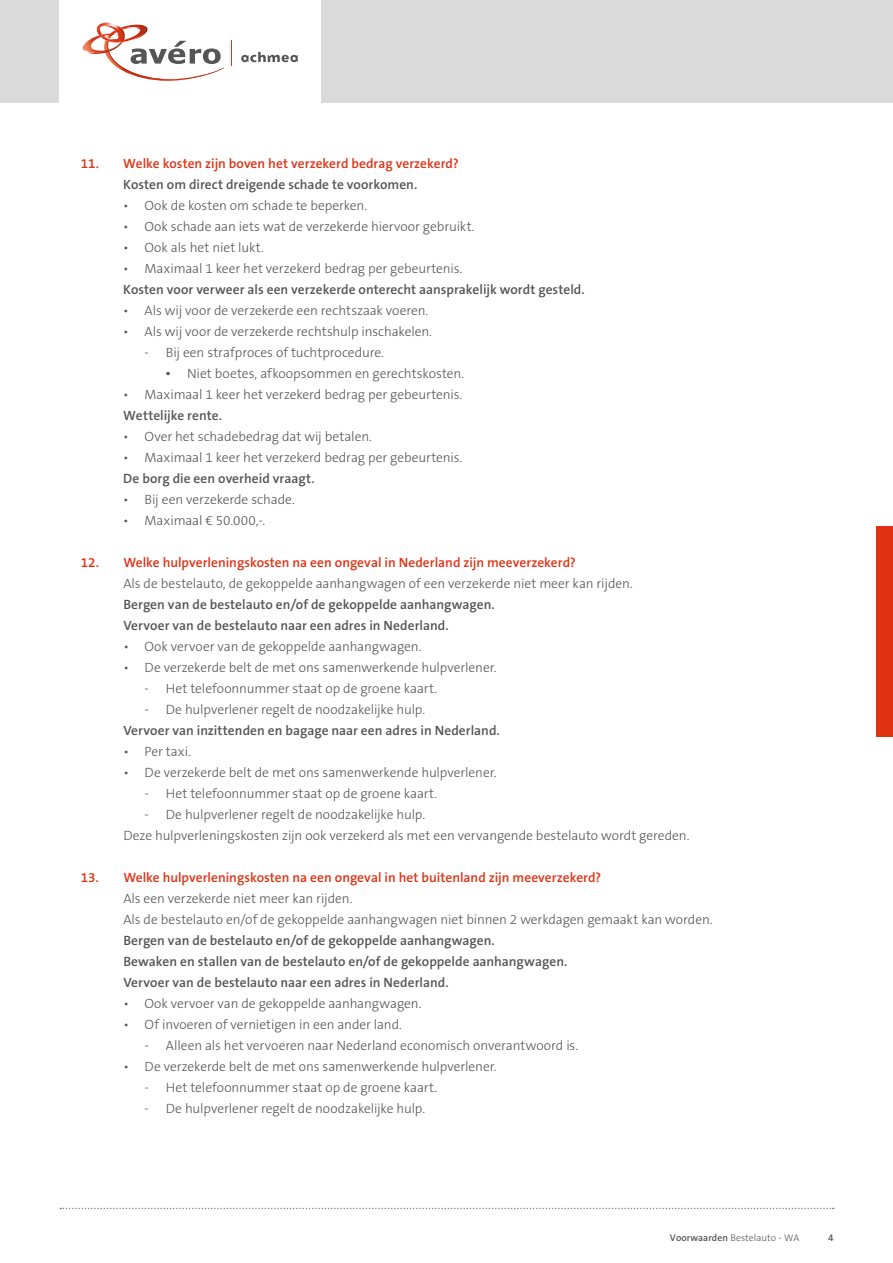
<style>
.page{position:relative;width:893px;height:1263px;background:#fff}
.page>*{position:absolute;margin:0;border:0;box-sizing:border-box;transform-origin:0 0}
.t1{font:300 13.5px/21px "The Sans B3";letter-spacing:-.005em;color:#555}
.t2{font:600 13.5px/21px "The Sans B6";letter-spacing:.005em;color:#555}
.t3{font:600 13.5px "The Sans B6";color:#e13214}
.t4{font:300 9.75px "The Sans B3";letter-spacing:.005em;color:#555}
.s1{font-family:"Verdana";font-weight:400}
.s2{font-family:"The Sans B6";font-weight:600}
</style>
<div class="page">
<div style="left:0;top:0;width:893px;height:103px;background:#dadada"></div>
<div style="left:60px;top:0;width:261px;height:103px;background:#fff"></div>
<svg style="left:241px;top:52px;width:57px;height:10px"></svg>
<svg style="left:83px;top:22px;width:141px;height:59px"></svg>
<svg style="left:231px;top:41px;width:1px;height:25px"></svg>
<svg style="left:60px;top:1208px;width:774px;height:1px"></svg>
<div style="left:876px;top:526px;width:17px;height:211px;background:#e13214"></div>
<p class="t3" style="left:81px;top:156px;width:380px">11. Welke kosten zijn boven het verzekerd bedrag verzekerd?</p>
<p class="t2" style="left:123px;top:175px;width:296px">Kosten om direct dreigende schade te voorkomen.</p>
<p class="t1" style="left:123px;top:196px;width:245px">• Ook de kosten om schade te beperken.</p>
<p class="t1" style="left:123px;top:217px;width:353px">• Ook schade aan iets wat de verzekerde hiervoor gebruikt.</p>
<p class="t1" style="left:123px;top:238px;width:142px">• Ook als het niet lukt.</p>
<p class="t1" style="left:123px;top:259px;width:341px">• Maximaal 1 keer het verzekerd bedrag per gebeurtenis.</p>
<p class="t2" style="left:123px;top:280px;width:463px">Kosten voor verweer als een verzekerde onterecht aansprakelijk wordt gesteld.</p>
<p class="t1" style="left:123px;top:301px;width:307px">• Als wij voor de verzekerde een rechtszaak voeren.</p>
<p class="t1" style="left:123px;top:322px;width:310px">• Als wij voor de verzekerde rechtshulp inschakelen.</p>
<p class="t1" style="left:145px;top:343px;width:241px">- Bij een strafproces of tuchtprocedure.</p>
<p class="t1" style="left:166px;top:364px;width:300px"><span class="s1">▪</span> Niet boetes, afkoopsommen en gerechtskosten.</p>
<p class="t1" style="left:123px;top:385px;width:341px">• Maximaal 1 keer het verzekerd bedrag per gebeurtenis.</p>
<p class="t2" style="left:123px;top:406px;width:100px">Wettelijke rente.</p>
<p class="t1" style="left:123px;top:427px;width:250px">• Over het schadebedrag dat wij betalen.</p>
<p class="t1" style="left:123px;top:448px;width:341px">• Maximaal 1 keer het verzekerd bedrag per gebeurtenis.</p>
<p class="t2" style="left:123px;top:469px;width:193px">De borg die een overheid vraagt.</p>
<p class="t1" style="left:123px;top:490px;width:173px">• Bij een verzekerde schade.</p>
<p class="t1" style="left:123px;top:511px;width:144px">• Maximaal € 50.000,-.</p>
<p class="t3" style="left:81px;top:555px;width:497px">12. Welke hulpverleningskosten na een ongeval in Nederland zijn meeverzekerd?</p>
<p class="t1" style="left:123px;top:574px;width:511px">Als de bestelauto, de gekoppelde aanhangwagen of een verzekerde niet meer kan rijden.</p>
<p class="t2" style="left:123px;top:595px;width:373px">Bergen van de bestelauto en/of de gekoppelde aanhangwagen.<br>Vervoer van de bestelauto naar een adres in Nederland.</p>
<p class="t1" style="left:123px;top:637px;width:300px">• Ook vervoer van de gekoppelde aanhangwagen.</p>
<p class="t1" style="left:123px;top:658px;width:375px">• De verzekerde belt de met ons samenwerkende hulpverlener.</p>
<p class="t1" style="left:145px;top:679px;width:294px">- Het telefoonnummer staat op de groene kaart.</p>
<p class="t1" style="left:145px;top:700px;width:282px">- De hulpverlener regelt de noodzakelijke hulp.</p>
<p class="t2" style="left:123px;top:721px;width:378px">Vervoer van inzittenden en bagage naar een adres in Nederland.</p>
<p class="t1" style="left:123px;top:742px;width:69px">• Per taxi.</p>
<p class="t1" style="left:123px;top:763px;width:375px">• De verzekerde belt de met ons samenwerkende hulpverlener.</p>
<p class="t1" style="left:145px;top:784px;width:294px">- Het telefoonnummer staat op de groene kaart.</p>
<p class="t1" style="left:123px;top:805px;width:568px;text-indent:21px">- De hulpverlener regelt de noodzakelijke hulp.<br>Deze hulpverleningskosten zijn ook verzekerd als met een vervangende bestelauto wordt gereden.</p>
<p class="t3" style="left:81px;top:871px;width:522px">13. Welke hulpverleningskosten na een ongeval in het buitenland zijn meeverzekerd?</p>
<p class="t1" style="left:123px;top:889px;width:591px">Als een verzekerde niet meer kan rijden.<br>Als de bestelauto en/of de gekoppelde aanhangwagen niet binnen 2 werkdagen gemaakt kan worden.</p>
<p class="t2" style="left:123px;top:931px;width:446px">Bergen van de bestelauto en/of de gekoppelde aanhangwagen.<br>Bewaken en stallen van de bestelauto en/of de gekoppelde aanhangwagen.<br>Vervoer van de bestelauto naar een adres in Nederland.</p>
<p class="t1" style="left:123px;top:994px;width:300px">• Ook vervoer van de gekoppelde aanhangwagen.</p>
<p class="t1" style="left:123px;top:1015px;width:280px">• Of invoeren of vernietigen in een ander land.</p>
<p class="t1" style="left:145px;top:1036px;width:435px">- Alleen als het vervoeren naar Nederland economisch onverantwoord is.</p>
<p class="t1" style="left:123px;top:1057px;width:375px">• De verzekerde belt de met ons samenwerkende hulpverlener.</p>
<p class="t1" style="left:145px;top:1078px;width:294px">- Het telefoonnummer staat op de groene kaart.</p>
<p class="t1" style="left:145px;top:1099px;width:282px">- De hulpverlener regelt de noodzakelijke hulp.</p>
<p class="t4" style="left:670px;top:1233px;width:131px"><span class="s2">Voorwaarden</span> Bestelauto - WA</p>
<p class="t4" style="left:828px;top:1233px;width:7px">4</p>
</div>
